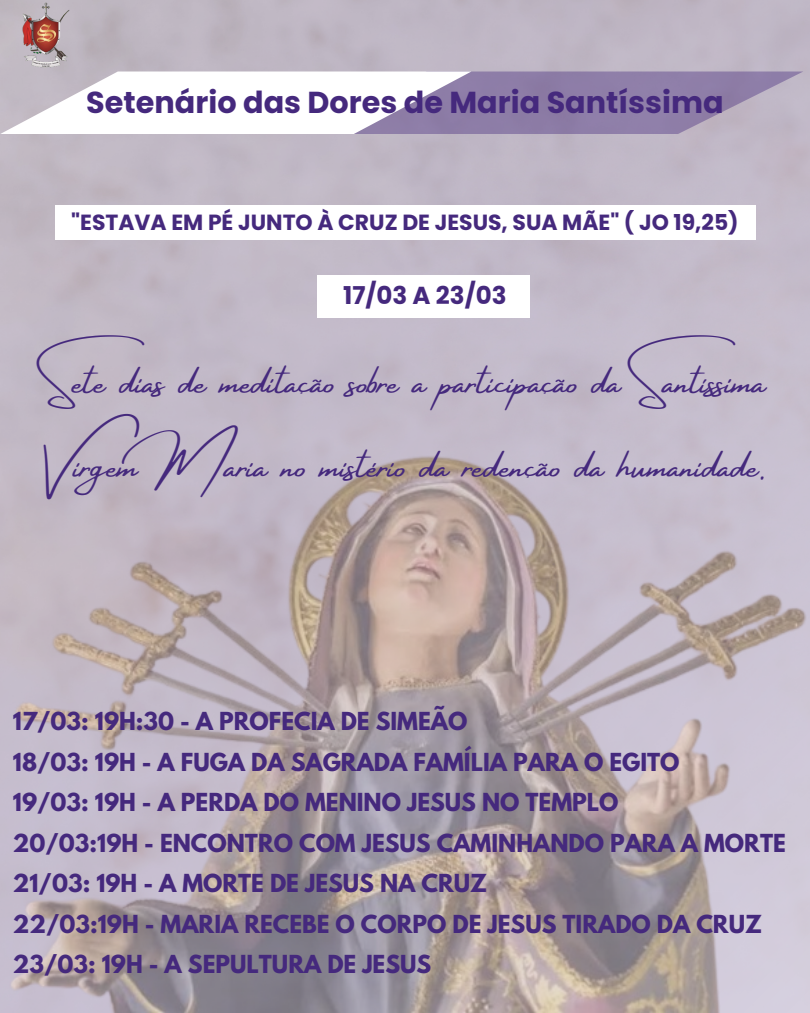
<style>
.page{position:relative;width:810px;height:1013px;background:#fff}
.page>*{position:absolute;margin:0;border:0;box-sizing:border-box;transform-origin:0 0}
.t1{font:39.2px/83.8px "Amsterdam Four";color:#45297d}
.t2{font:700 30.3px "Poppins";color:#45297d}
.t3{font:700 24.5px "Poppins";color:#45297d}
.t4{font:700 22px "League Spartan";color:#45297d}
.t5{font:700 21.9px "Poppins";color:#45297d}
</style>
<div class="page">
<div style="left:0;top:0;width:810px;height:1012px;background:#c1b9c6"></div>
<svg style="left:0;top:71px;width:803px;height:63px"></svg>
<div style="left:55px;top:205px;width:700px;height:34px;background:#fff"></div>
<div style="left:317px;top:275px;width:213px;height:42px;background:#fff"></div>
<img style="left:0;top:448px;width:810px;height:564px">
<img style="left:10px;top:0;width:60px;height:69px">
<p class="t2" style="left:86px;top:81px;width:639px">Setenário das Dores de Maria Santíssima</p>
<p class="t5" style="left:71px;top:207px;width:669px">"ESTAVA EM PÉ JUNTO À CRUZ DE JESUS, SUA MÃE" ( JO 19,25)</p>
<p class="t3" style="left:343px;top:278px;width:165px">17/03 A 23/03</p>
<p class="t1" style="left:44px;top:342px;width:724px">Sete dias de meditação sobre a participação da Santíssima<br>Virgem Maria no mistério da redenção da humanidade.</p>
<h2 class="t4" style="left:13px;top:710px;width:456px">17/03: 19H:30 - A PROFECIA DE SIMEÃO</h2>
<p class="t4" style="left:13px;top:751px;width:668px">18/03: 19H - A FUGA DA SAGRADA FAMÍLIA PARA O EGITO</p>
<h3 class="t4" style="left:13px;top:791px;width:607px">19/03: 19H - A PERDA DO MENINO JESUS NO TEMPLO</h3>
<h1 class="t4" style="left:13px;top:832px;width:774px">20/03:19H - ENCONTRO COM JESUS CAMINHANDO PARA A MORTE</h1>
<p class="t4" style="left:13px;top:872px;width:476px">21/03: 19H - A MORTE DE JESUS NA CRUZ</p>
<p class="t4" style="left:13px;top:913px;width:750px">22/03:19H - MARIA RECEBE O CORPO DE JESUS TIRADO DA CRUZ</p>
<p class="t4" style="left:13px;top:953px;width:420px">23/03: 19H - A SEPULTURA DE JESUS</p>
</div>
